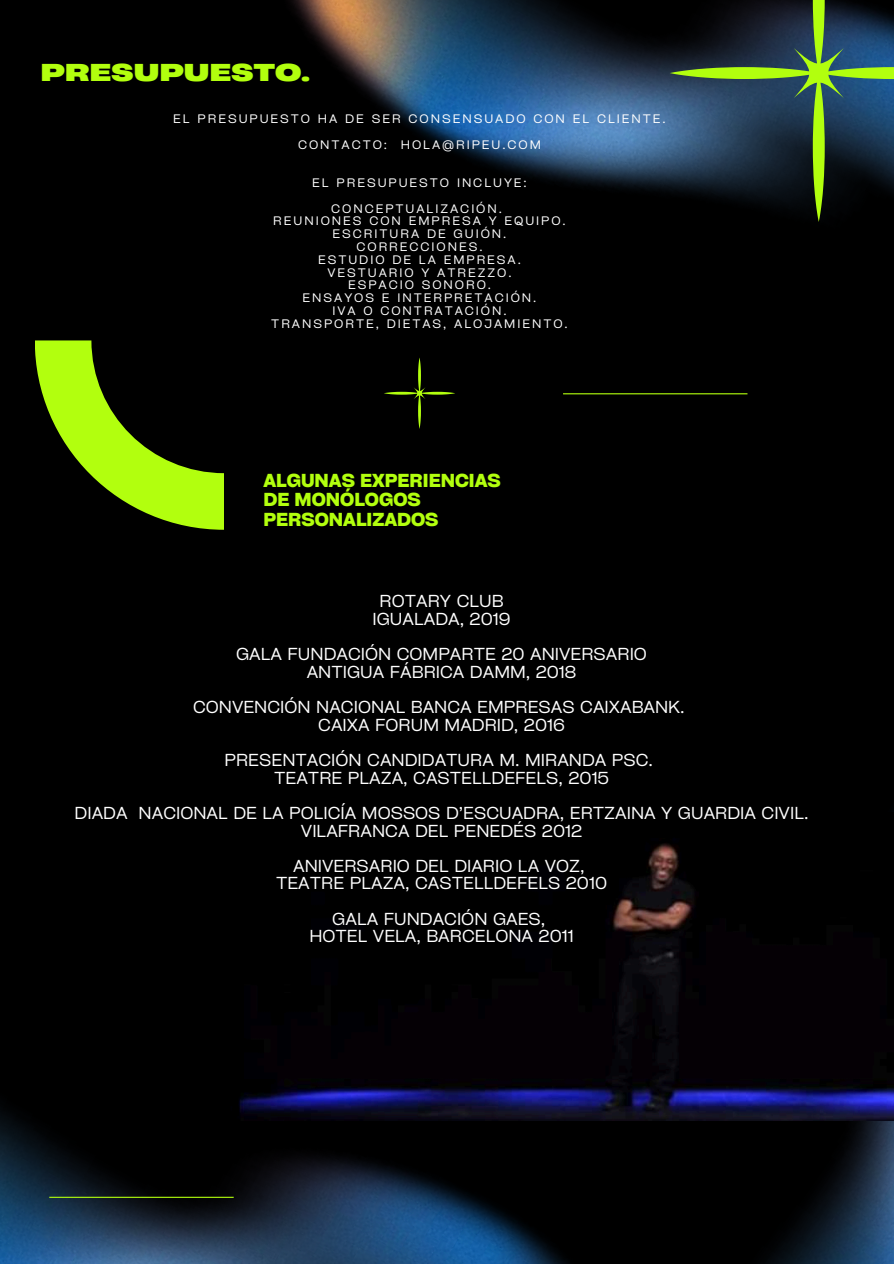
<style>
.page{position:relative;width:894px;height:1264px;background:#fff}
.page>*{position:absolute;margin:0;border:0;box-sizing:border-box;transform-origin:0 0}
.t1{font:700 22.95px "Heading Now 96";color:#b2ff0e}
.t2{font:700 18px/19.2px "Cy Grotesk Key";color:#b2ff0e}
.t3{font:16.65px/17.5px "Cy Grotesk Key";color:#fff;text-align:center}
.t4{font:11.85px/12.8px "Cy Grotesk Key";letter-spacing:.165em;color:#fff;text-align:center}
</style>
<div class="page">
<div style="left:0;top:0;width:893px;height:1263px;background:#000"></div>
<img style="left:0;top:1110px;width:495px;height:153px">
<img style="left:290px;top:0;width:458px;height:395px">
<img style="left:495px;top:1120px;width:398px;height:143px">
<hr style="left:49px;top:1196px;width:184px;height:1px;background:#b2ff0e">
<hr style="left:563px;top:393px;width:184px;height:1px;background:#b2ff0e">
<svg style="left:35px;top:340px;width:189px;height:189px"></svg>
<svg style="left:383px;top:357px;width:72px;height:72px"></svg>
<svg style="left:669px;top:0;width:224px;height:222px"></svg>
<img style="left:110px;top:843px;width:783px;height:277px">
<h1 class="t1" style="left:40px;top:57px;width:271px">PRESUPUESTO.</h1>
<p class="t4" style="left:173px;top:106px;width:494px;line-height:25.5px">EL PRESUPUESTO HA DE SER CONSENSUADO CON EL CLIENTE.<br>CONTACTO: HOLA@RIPEU.COM</p>
<p class="t4" style="left:312px;top:170px;width:216px;line-height:25.5px">EL PRESUPUESTO INCLUYE:<br>CONCEPTUALIZACIÓN.</p>
<p class="t4" style="left:271px;top:214px;width:298px">REUNIONES CON EMPRESA Y EQUIPO.<br>ESCRITURA DE GUIÓN.<br>CORRECCIONES.<br>ESTUDIO DE LA EMPRESA.<br>VESTUARIO Y ATREZZO.<br>ESPACIO SONORO.<br>ENSAYOS E INTERPRETACIÓN.<br>IVA O CONTRATACIÓN.<br>TRANSPORTE, DIETAS, ALOJAMIENTO.</p>
<p class="t2" style="left:263px;top:470px;width:239px">ALGUNAS EXPERIENCIAS<br>DE MONÓLOGOS<br>PERSONALIZADOS</p>
<p class="t3" style="left:372px;top:592px;width:139px">ROTARY CLUB<br>IGUALADA, 2019</p>
<p class="t3" style="left:236px;top:645px;width:412px">GALA FUNDACIÓN COMPARTE 20 ANIVERSARIO<br>ANTIGUA FÁBRICA DAMM, 2018</p>
<p class="t3" style="left:193px;top:697px;width:493px">CONVENCIÓN NACIONAL BANCA EMPRESAS CAIXABANK.<br>CAIXA FORUM MADRID, 2016</p>
<p class="t3" style="left:224px;top:750px;width:430px">PRESENTACIÓN CANDIDATURA M. MIRANDA PSC.<br>TEATRE PLAZA, CASTELLDEFELS, 2015</p>
<p class="t3" style="left:75px;top:803px;width:735px">DIADA NACIONAL DE LA POLICÍA MOSSOS D’ESCUADRA, ERTZAINA Y GUARDIA CIVIL.<br>VILAFRANCA DEL PENEDÉS 2012</p>
<p class="t3" style="left:276px;top:856px;width:332px">ANIVERSARIO DEL DIARIO LA VOZ,<br>TEATRE PLAZA, CASTELLDEFELS 2010</p>
<p class="t3" style="left:309px;top:909px;width:266px">GALA FUNDACIÓN GAES,<br>HOTEL VELA, BARCELONA 2011</p>
</div>
